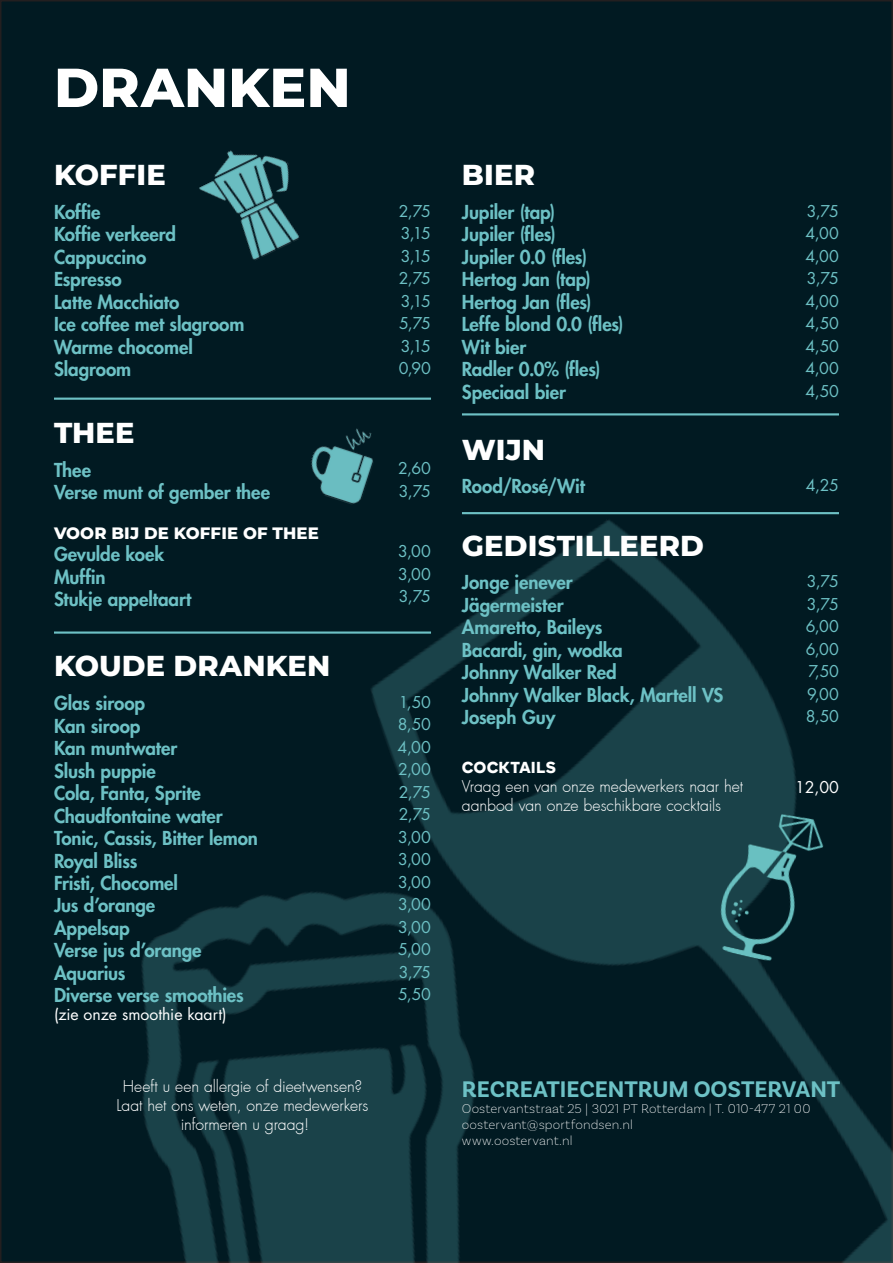
<style>
.page{position:relative;width:893px;height:1263px;background:#fff}
.page>*{position:absolute;margin:0;border:0;box-sizing:border-box;transform-origin:0 0}
.t1{font:800 54.75px "Montserrat";color:#fff}
.t2{font:800 28.8px "Montserrat";letter-spacing:.005em;color:#fff}
.t3{font:700 23.7px "Basic Sans";letter-spacing:-.005em;color:#6dc1c5}
.t4{font:800 18.75px "Futura Std";letter-spacing:-.005em;color:#6dc1c5}
.t5{font:800 16.5px "Montserrat";letter-spacing:.01em;color:#fff}
.t6{font:15.9px/22.5px "Futura Std";letter-spacing:-.02em;color:#6dc1c5}
.t7{font:300 15.9px "Futura";letter-spacing:-.005em;color:#fff}
.t8{font:15.9px "Futura Std";letter-spacing:-.005em;color:#fff}
.t9{font:900 15.9px "BR Firma";letter-spacing:.01em;color:#fff}
.t10{font:200 13.5px "Basic Sans";letter-spacing:.01em;color:#fff}
</style>
<div class="page">
<div style="left:1px;top:1px;width:891px;height:1261px;background:#011a22"></div>
<img style="left:0;top:447px;width:893px;height:816px">
<hr style="left:54px;top:398px;width:377px;height:2px;background:#6dc1c5">
<hr style="left:54px;top:631px;width:377px;height:3px;background:#6dc1c5">
<hr style="left:462px;top:413px;width:377px;height:2px;background:#6dc1c5">
<hr style="left:462px;top:512px;width:377px;height:2px;background:#6dc1c5">
<img style="left:302px;top:428px;width:80px;height:79px">
<img style="left:199px;top:150px;width:100px;height:110px">
<img style="left:674px;top:789px;width:180px;height:188px">
<p class="t1" style="left:54px;top:47px;width:298px">DRANKEN</p>
<p class="t2" style="left:54px;top:154px;width:113px">KOFFIE</p>
<p class="t4" style="left:54px;top:200px;width:48px">Koffie</p>
<p class="t4" style="left:54px;top:223px;width:124px">Koffie verkeerd</p>
<p class="t4" style="left:54px;top:245px;width:94px">Cappuccino</p>
<p class="t4" style="left:54px;top:268px;width:69px">Espresso</p>
<p class="t4" style="left:54px;top:290px;width:127px">Latte Macchiato</p>
<p class="t4" style="left:54px;top:313px;width:192px">Ice coffee met slagroom</p>
<p class="t4" style="left:54px;top:335px;width:140px">Warme chocomel</p>
<p class="t4" style="left:54px;top:358px;width:79px">Slagroom</p>
<p class="t2" style="left:54px;top:412px;width:82px">THEE</p>
<p class="t4" style="left:54px;top:458px;width:39px">Thee</p>
<p class="t4" style="left:54px;top:480px;width:218px">Verse munt of gember thee</p>
<p class="t5" style="left:54px;top:521px;width:266px">VOOR BIJ DE KOFFIE OF THEE</p>
<p class="t4" style="left:54px;top:542px;width:112px">Gevulde koek</p>
<p class="t4" style="left:54px;top:565px;width:53px">Muffin</p>
<p class="t4" style="left:54px;top:587px;width:139px">Stukje appeltaart</p>
<p class="t2" style="left:54px;top:645px;width:278px">KOUDE DRANKEN</p>
<p class="t4" style="left:54px;top:691px;width:93px">Glas siroop</p>
<p class="t4" style="left:54px;top:714px;width:88px">Kan siroop</p>
<p class="t4" style="left:54px;top:736px;width:125px">Kan muntwater</p>
<p class="t4" style="left:54px;top:759px;width:103px">Slush puppie</p>
<p class="t4" style="left:54px;top:781px;width:148px">Cola, Fanta, Sprite</p>
<p class="t4" style="left:54px;top:804px;width:170px">Chaudfontaine water</p>
<p class="t4" style="left:54px;top:826px;width:206px">Tonic, Cassis, Bitter lemon</p>
<p class="t4" style="left:54px;top:849px;width:85px">Royal Bliss</p>
<p class="t4" style="left:54px;top:871px;width:126px">Fristi, Chocomel</p>
<p class="t4" style="left:54px;top:894px;width:103px">Jus d’orange</p>
<p class="t4" style="left:54px;top:916px;width:77px">Appelsap</p>
<p class="t4" style="left:54px;top:939px;width:149px">Verse jus d’orange</p>
<p class="t4" style="left:54px;top:961px;width:73px">Aquarius</p>
<p class="t4" style="left:54px;top:983px;width:191px">Diverse verse smoothies</p>
<p class="t8" style="left:54px;top:1004px;width:174px">(zie onze smoothie kaart)</p>
<p class="t7" style="left:123px;top:1077px;width:241px">Heeft u een allergie of dieetwensen?</p>
<p class="t7" style="left:117px;top:1096px;width:253px">Laat het ons weten, onze medewerkers</p>
<p class="t7" style="left:181px;top:1115px;width:130px">informeren u graag!</p>
<p class="t6" style="left:399px;top:200px;width:34px">2,75</p>
<p class="t6" style="left:401px;top:222px;width:32px">3,15</p>
<p class="t6" style="left:401px;top:245px;width:32px">3,15</p>
<p class="t6" style="left:399px;top:267px;width:34px">2,75<br>3,15</p>
<p class="t6" style="left:399px;top:312px;width:34px">5,75</p>
<p class="t6" style="left:401px;top:335px;width:32px">3,15</p>
<p class="t6" style="left:399px;top:357px;width:34px">0,90</p>
<p class="t6" style="left:398px;top:457px;width:34px">2,60</p>
<p class="t6" style="left:399px;top:480px;width:34px">3,75</p>
<p class="t6" style="left:398px;top:540px;width:34px">3,00</p>
<p class="t6" style="left:398px;top:563px;width:34px">3,00</p>
<p class="t6" style="left:399px;top:585px;width:34px">3,75</p>
<p class="t6" style="left:399px;top:691px;width:34px">1,50</p>
<p class="t6" style="left:398px;top:713px;width:35px">8,50</p>
<p class="t6" style="left:398px;top:736px;width:35px">4,00</p>
<p class="t6" style="left:398px;top:758px;width:34px">2,00<br>2,75</p>
<p class="t6" style="left:399px;top:803px;width:34px">2,75</p>
<p class="t6" style="left:398px;top:826px;width:34px">3,00</p>
<p class="t6" style="left:398px;top:848px;width:34px">3,00</p>
<p class="t6" style="left:398px;top:871px;width:34px">3,00</p>
<p class="t6" style="left:398px;top:893px;width:34px">3,00</p>
<p class="t6" style="left:398px;top:916px;width:34px">3,00</p>
<p class="t6" style="left:398px;top:938px;width:34px">5,00</p>
<p class="t6" style="left:399px;top:961px;width:34px">3,75</p>
<p class="t6" style="left:398px;top:983px;width:34px">5,50</p>
<p class="t2" style="left:462px;top:154px;width:75px">BIER</p>
<p class="t4" style="left:462px;top:200px;width:95px">Jupiler (tap)</p>
<p class="t4" style="left:462px;top:223px;width:96px">Jupiler (fles)</p>
<p class="t4" style="left:462px;top:245px;width:127px">Jupiler 0.0 (fles)</p>
<p class="t4" style="left:462px;top:268px;width:131px">Hertog Jan (tap)</p>
<p class="t4" style="left:462px;top:290px;width:131px">Hertog Jan (fles)</p>
<p class="t4" style="left:462px;top:313px;width:163px">Leffe blond 0.0 (fles)</p>
<p class="t4" style="left:462px;top:335px;width:66px">Wit bier</p>
<p class="t4" style="left:462px;top:358px;width:140px">Radler 0.0% (fles)</p>
<p class="t4" style="left:462px;top:380px;width:105px">Speciaal bier</p>
<p class="t6" style="left:807px;top:200px;width:34px">3,75</p>
<p class="t6" style="left:806px;top:222px;width:35px">4,00</p>
<p class="t6" style="left:806px;top:245px;width:35px">4,00</p>
<p class="t6" style="left:807px;top:267px;width:34px">3,75</p>
<p class="t6" style="left:805px;top:290px;width:35px">4,00<br>4,50</p>
<p class="t6" style="left:805px;top:335px;width:35px">4,50</p>
<p class="t6" style="left:806px;top:357px;width:35px">4,00</p>
<p class="t6" style="left:805px;top:380px;width:35px">4,50</p>
<p class="t2" style="left:462px;top:429px;width:85px">WIJN</p>
<p class="t4" style="left:462px;top:474px;width:124px">Rood/Rosé/Wit</p>
<p class="t6" style="left:806px;top:474px;width:35px">4,25</p>
<p class="t2" style="left:462px;top:524px;width:244px">GEDISTILLEERD</p>
<p class="t4" style="left:462px;top:571px;width:112px">Jonge jenever</p>
<p class="t4" style="left:462px;top:593px;width:103px">Jägermeister</p>
<p class="t4" style="left:462px;top:616px;width:142px">Amaretto, Baileys</p>
<p class="t4" style="left:462px;top:638px;width:162px">Bacardi, gin, wodka</p>
<p class="t4" style="left:462px;top:661px;width:156px">Johnny Walker Red</p>
<p class="t4" style="left:462px;top:683px;width:263px">Johnny Walker Black, Martell VS</p>
<p class="t4" style="left:462px;top:705px;width:95px">Joseph Guy</p>
<p class="t9" style="left:462px;top:756px;width:95px">COCKTAILS</p>
<p class="t7" style="left:462px;top:776px;width:283px">Vraag een van onze medewerkers naar het</p>
<p class="t7" style="left:462px;top:795px;width:261px">aanbod van onze beschikbare cocktails</p>
<p class="t6" style="left:807px;top:570px;width:34px">3,75</p>
<p class="t6" style="left:807px;top:593px;width:34px">3,75</p>
<p class="t6" style="left:806px;top:615px;width:35px">6,00</p>
<p class="t6" style="left:806px;top:638px;width:35px">6,00</p>
<p class="t6" style="left:808px;top:660px;width:32px">7,50</p>
<p class="t6" style="left:807px;top:683px;width:33px">9,00</p>
<p class="t6" style="left:806px;top:705px;width:35px">8,50</p>
<p class="t8" style="left:795px;top:776px;width:45px">12,00</p>
<p class="t3" style="left:462px;top:1074px;width:380px">RECREATIECENTRUM OOSTERVANT</p>
<p class="t10" style="left:462px;top:1100px;width:350px">Oostervantstraat 25 | 3021 PT Rotterdam | T. 010-477 21 00</p>
<p class="t10" style="left:462px;top:1117px;width:173px">oostervant@sportfondsen.nl</p>
<p class="t10" style="left:462px;top:1133px;width:112px">www.oostervant.nl</p>
</div>
